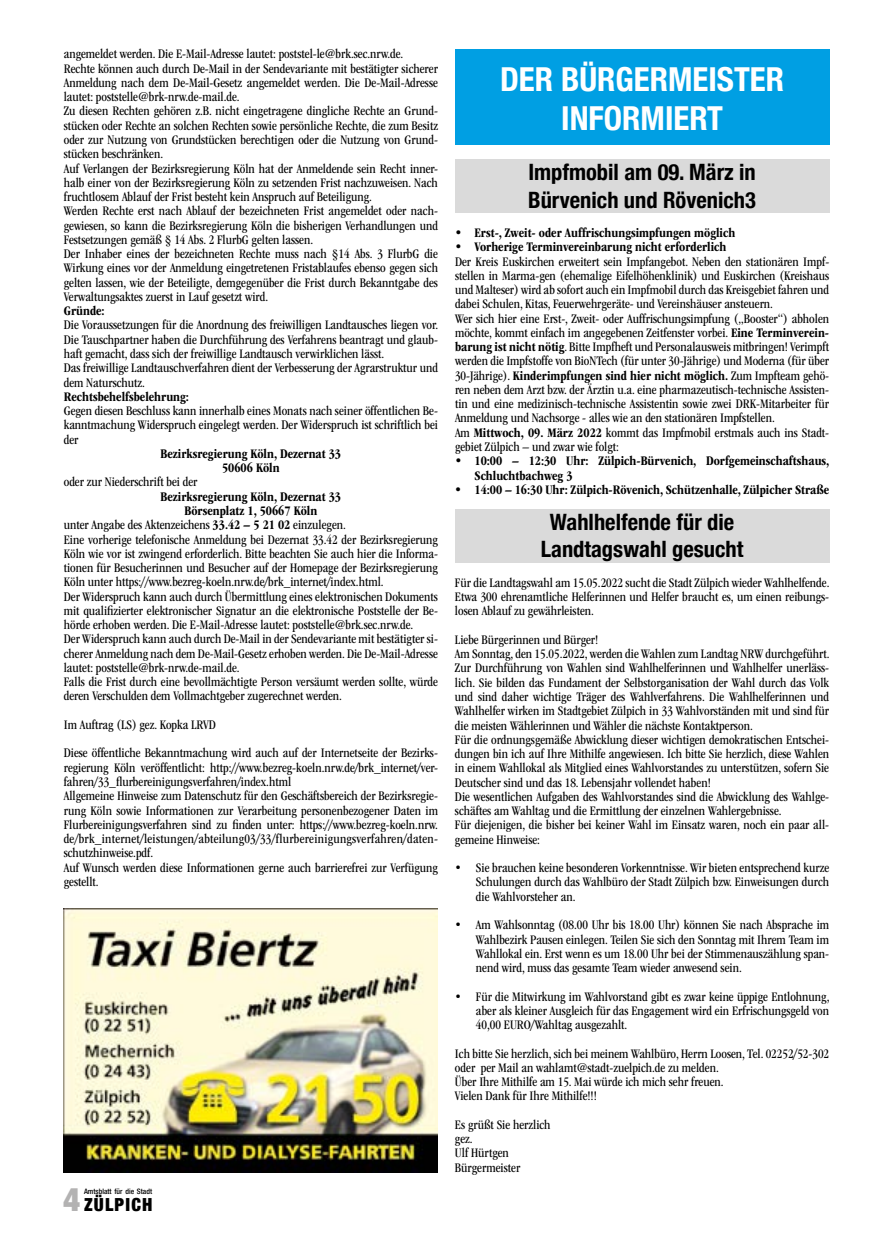
<style>
.page{position:relative;width:893px;height:1234px;background:#fff}
.page>*{position:absolute;margin:0;border:0;box-sizing:border-box;transform-origin:0 0}
.t1{font:700 condensed 33px/39.6px "Helvetica Neue";color:#fff;text-align:center}
.t2{font:700 condensed 22.5px/27px "Helvetica Neue";color:#000}
.t3{font:900 condensed 18px "Helvetica Neue";letter-spacing:.065em;color:#000}
.t4{font:condensed 13.5px/14.2px "ITC Garamond Std";color:#000}
.t5{font:700 condensed 13.5px/14.2px "ITC Garamond Std";color:#000;text-align:center}
.t6{font:500 condensed 7.5px "Helvetica Neue LT Std";color:#000}
.s1{font-weight:700}
.s2{font-size:33px;color:#b3b2b2}
</style>
<div class="page">
<img style="left:64px;top:908px;width:374px;height:263px">
<div style="left:455px;top:49px;width:374px;height:96px;background:#009fe3"></div>
<div style="left:455px;top:159px;width:374px;height:54px;background:#dadada"></div>
<div style="left:455px;top:509px;width:374px;height:53px;background:#dadada"></div>
<p class="t4" style="left:64px;top:47px;width:376px">angemeldet werden. Die E-Mail-Adresse lautet: poststel-le@brk.sec.nrw.de.<br>Rechte können auch durch De-Mail in der Sendevariante mit bestätigter sicherer Anmeldung nach dem De-Mail-Gesetz angemeldet werden. Die De-Mail-Adresse lautet: poststelle@brk-nrw.de-mail.de.<br>Zu diesen Rechten gehören z.B. nicht eingetragene dingliche Rechte an Grund&shy;stücken oder Rechte an solchen Rechten sowie persönliche Rechte, die zum Besitz oder zur Nutzung von Grundstücken berechtigen oder die Nutzung von Grund&shy;stücken beschränken.<br>Auf Verlangen der Bezirksregierung Köln hat der Anmeldende sein Recht inner&shy;halb einer von der Bezirksregierung Köln zu setzenden Frist nachzuweisen. Nach fruchtlosem Ablauf der Frist besteht kein Anspruch auf Beteiligung.<br>Werden Rechte erst nach Ablauf der bezeichneten Frist angemeldet oder nach&shy;gewiesen, so kann die Bezirksregierung Köln die bisherigen Verhandlungen und Festsetzungen gemäß § 14 Abs. 2 FlurbG gelten lassen.<br>Der Inhaber eines der bezeichneten Rechte muss nach §14 Abs. 3 FlurbG die Wirkung eines vor der Anmeldung eingetretenen Fristablaufes ebenso gegen sich gelten lassen, wie der Beteiligte, demgegenüber die Frist durch Bekanntgabe des Verwaltungsaktes zuerst in Lauf gesetzt wird.</p>
<p class="t5" style="left:64px;top:304px;width:42px">Gründe:</p>
<p class="t4" style="left:64px;top:318px;width:376px">Die Voraussetzungen für die Anordnung des freiwilligen Landtausches liegen vor.<br>Die Tauschpartner haben die Durchführung des Verfahrens beantragt und glaub&shy;haft gemacht, dass sich der freiwillige Landtausch verwirklichen lässt.<br>Das freiwillige Landtauschverfahren dient der Verbesserung der Agrarstruktur und dem Naturschutz.</p>
<p class="t5" style="left:64px;top:389px;width:127px">Rechtsbehelfsbelehrung:</p>
<p class="t4" style="left:64px;top:403px;width:376px;text-align:justify">Gegen diesen Beschluss kann innerhalb eines Monats nach seiner öffentlichen Be&shy;kanntmachung Widerspruch eingelegt werden. Der Widerspruch ist schriftlich bei der</p>
<p class="t5" style="left:161px;top:446px;width:182px">Bezirksregierung Köln, Dezernat 33<br>50606 Köln</p>
<p class="t4" style="left:64px;top:475px;width:135px">oder zur Niederschrift bei der</p>
<p class="t5" style="left:161px;top:489px;width:182px">Bezirksregierung Köln, Dezernat 33</p>
<p class="t5" style="left:184px;top:503px;width:134px">Börsenplatz 1, 50667 Köln</p>
<p class="t4" style="left:64px;top:518px;width:284px">unter Angabe des Aktenzeichens <span class="s1">33.42 – 5 21 02</span> einzulegen.</p>
<p class="t4" style="left:64px;top:532px;width:376px">Eine vorherige telefonische Anmeldung bei Dezernat 33.42 der Bezirksregierung</p>
<p class="t4" style="left:64px;top:546px;width:376px">Köln wie vor ist zwingend erforderlich. Bitte beachten Sie auch hier die Informa-</p>
<p class="t4" style="left:64px;top:560px;width:376px">tionen für Besucherinnen und Besucher auf der Homepage der Bezirksregierung</p>
<p class="t4" style="left:64px;top:575px;width:321px">Köln unter https://www.bezreg-koeln.nrw.de/brk_internet/index.html.</p>
<p class="t4" style="left:64px;top:589px;width:376px">Der Widerspruch kann auch durch Übermittlung eines elektronischen Dokuments</p>
<p class="t4" style="left:64px;top:603px;width:376px">mit qualifizierter elektronischer Signatur an die elektronische Poststelle der Be-</p>
<p class="t4" style="left:64px;top:617px;width:351px">hörde erhoben werden. Die E-Mail-Adresse lautet: poststelle@brk.sec.nrw.de.</p>
<p class="t4" style="left:64px;top:632px;width:376px">Der Widerspruch kann auch durch De-Mail in der Sendevariante mit bestätigter si-</p>
<p class="t4" style="left:64px;top:646px;width:376px">cherer Anmeldung nach dem De-Mail-Gesetz erhoben werden. Die De-Mail-Adresse</p>
<p class="t4" style="left:64px;top:660px;width:177px">lautet: poststelle@brk-nrw.de-mail.de.</p>
<p class="t4" style="left:64px;top:674px;width:376px">Falls die Frist durch eine bevollmächtigte Person versäumt werden sollte, würde</p>
<p class="t4" style="left:64px;top:689px;width:280px">deren Verschulden dem Vollmachtgeber zugerechnet werden.</p>
<p class="t4" style="left:64px;top:710px;width:376px;line-height:28.5px">Im Auftrag (LS) gez. Kopka LRVD<br>Diese öffentliche Bekanntmachung wird auch auf der Internetseite der Bezirks-</p>
<p class="t4" style="left:64px;top:760px;width:376px">regierung Köln veröffentlicht: http://www.bezreg-koeln.nrw.de/brk_internet/ver&shy;fahren/33_flurbereinigungsverfahren/index.html<br>Allgemeine Hinweise zum Datenschutz für den Geschäftsbereich der Bezirksregie&shy;rung Köln sowie Informationen zur Verarbeitung personenbezogener Daten im Flurbereinigungsverfahren sind zu finden unter: https://www.bezreg-koeln.nrw. de/brk_internet/leistungen/abteilung03/33/flurbereinigungsverfahren/daten&shy;schutzhinweise.pdf.<br>Auf Wunsch werden diese Informationen gerne auch barrierefrei zur Verfügung gestellt.</p>
<h3 class="t3" style="left:63px;top:1189px;width:91px"><span class="s2">4</span>ZÜLPICH</h3>
<p class="t6" style="left:84px;top:1186px;width:70px">Amtsblatt für die Stadt</p>
<h1 class="t1" style="left:496px;top:47px;width:294px">BEKANNTMACHUNGEN</h1>
<h1 class="t1" style="left:500px;top:57px;width:286px">DER BÜRGERMEISTER<br>INFORMIERT</h1>
<h2 class="t2" style="left:528px;top:157px;width:229px">Impfmobil am 09. März in<br>Bürvenich und Rövenich3</h2>
<p class="t5" style="left:455px;top:225px;width:282px">• Erst-, Zweit- oder Auffrischungsimpfungen möglich</p>
<p class="t5" style="left:455px;top:240px;width:273px">• Vorherige Terminvereinbarung nicht erforderlich</p>
<p class="t4" style="left:455px;top:254px;width:376px">Der Kreis Euskirchen erweitert sein Impfangebot. Neben den stationären Impf&shy;stellen in Marma-gen (ehemalige Eifelhöhenklinik) und Euskirchen (Kreishaus und Malteser) wird ab sofort auch ein Impfmobil durch das Kreisgebiet fahren und dabei Schulen, Kitas, Feuerwehrgeräte- und Vereinshäuser ansteuern.<br>Wer sich hier eine Erst-, Zweit- oder Auffrischungsimpfung („Booster“) abholen möchte, kommt einfach im angegebenen Zeitfenster vorbei. <span class="s1">Eine Terminverein&shy;barung ist nicht nötig</span>. Bitte Impfheft und Personalausweis mitbringen! Verimpft werden die Impfstoffe von BioNTech (für unter 30-Jährige) und Moderna (für über 30-Jährige). <span class="s1">Kinderimpfungen sind hier nicht möglich.</span> Zum Impfteam gehö&shy;ren neben dem Arzt bzw. der Ärztin u.a. eine pharmazeutisch-technische Assisten&shy;tin und eine medizinisch-technische Assistentin sowie zwei DRK-Mitarbeiter für Anmeldung und Nachsorge - alles wie an den stationären Impfstellen.<br>Am <span class="s1">Mittwoch, 09. März 2022</span> kommt das Impfmobil erstmals auch ins Stadt&shy;gebiet Zülpich – und zwar wie folgt:</p>
<p class="t5" style="left:474px;top:454px;width:356px;text-align:left;text-indent:-19px">• 10:00 – 12:30 Uhr: Zülpich-Bürvenich, Dorfgemeinschaftshaus,<br>Schluchtbachweg 3</p>
<p class="t5" style="left:455px;top:482px;width:376px">• 14:00 – 16:30 Uhr: Zülpich-Rövenich, Schützenhalle, Zülpicher Straße</p>
<h2 class="t2" style="left:541px;top:507px;width:204px;text-align:center">Wahlhelfende für die<br>Landtagswahl gesucht</h2>
<p class="t4" style="left:455px;top:575px;width:376px;text-align:justify">Für die Landtagswahl am 15.05.2022 sucht die Stadt Zülpich wieder Wahlhelfende.<br>Etwa 300 ehrenamtliche Helferinnen und Helfer braucht es, um einen reibungs&shy;losen Ablauf zu gewährleisten.</p>
<p class="t4" style="left:455px;top:632px;width:376px">Liebe Bürgerinnen und Bürger!<br>Am Sonntag, den 15.05.2022, werden die Wahlen zum Landtag NRW durchgeführt.<br>Zur Durchführung von Wahlen sind Wahlhelferinnen und Wahlhelfer unerläss&shy;lich. Sie bilden das Fundament der Selbstorganisation der Wahl durch das Volk und sind daher wichtige Träger des Wahlverfahrens. Die Wahlhelferinnen und Wahlhelfer wirken im Stadtgebiet Zülpich in 33 Wahlvorständen mit und sind für die meisten Wählerinnen und Wähler die nächste Kontaktperson.<br>Für die ordnungsgemäße Abwicklung dieser wichtigen demokratischen Entschei&shy;dungen bin ich auf Ihre Mithilfe angewiesen. Ich bitte Sie herzlich, diese Wahlen in einem Wahllokal als Mitglied eines Wahlvorstandes zu unterstützen, sofern Sie Deutscher sind und das 18. Lebensjahr vollendet haben!<br>Die wesentlichen Aufgaben des Wahlvorstandes sind die Abwicklung des Wahlge&shy;schäftes am Wahltag und die Ermittlung der einzelnen Wahlergebnisse.<br>Für diejenigen, die bisher bei keiner Wahl im Einsatz waren, noch ein paar all&shy;gemeine Hinweise:</p>
<p class="t4" style="left:476px;top:860px;width:355px;text-align:justify;text-indent:-21px">• Sie brauchen keine besonderen Vorkenntnisse. Wir bieten entsprechend kurze Schulungen durch das Wahlbüro der Stadt Zülpich bzw. Einweisungen durch die Wahlvorsteher an.</p>
<p class="t4" style="left:476px;top:917px;width:355px;text-align:justify;text-indent:-21px">• Am Wahlsonntag (08.00 Uhr bis 18.00 Uhr) können Sie nach Absprache im Wahlbezirk Pausen einlegen. Teilen Sie sich den Sonntag mit Ihrem Team im Wahllokal ein. Erst wenn es um 18.00 Uhr bei der Stimmenauszählung span&shy;nend wird, muss das gesamte Team wieder anwesend sein.</p>
<p class="t4" style="left:476px;top:989px;width:355px;text-align:justify;text-indent:-21px">• Für die Mitwirkung im Wahlvorstand gibt es zwar keine üppige Entlohnung, aber als kleiner Ausgleich für das Engagement wird ein Erfrischungsgeld von 40,00 EURO/Wahltag ausgezahlt.</p>
<p class="t4" style="left:455px;top:1046px;width:376px">Ich bitte Sie herzlich, sich bei meinem Wahlbüro, Herrn Loosen, Tel. 02252/52-302 oder per Mail an wahlamt@stadt-zuelpich.de zu melden.<br>Über Ihre Mithilfe am 15. Mai würde ich mich sehr freuen.<br>Vielen Dank für Ihre Mithilfe!!!</p>
<p class="t4" style="left:455px;top:1117px;width:97px">Es grüßt Sie herzlich gez.<br>Ulf Hürtgen<br>Bürgermeister</p>
</div>
